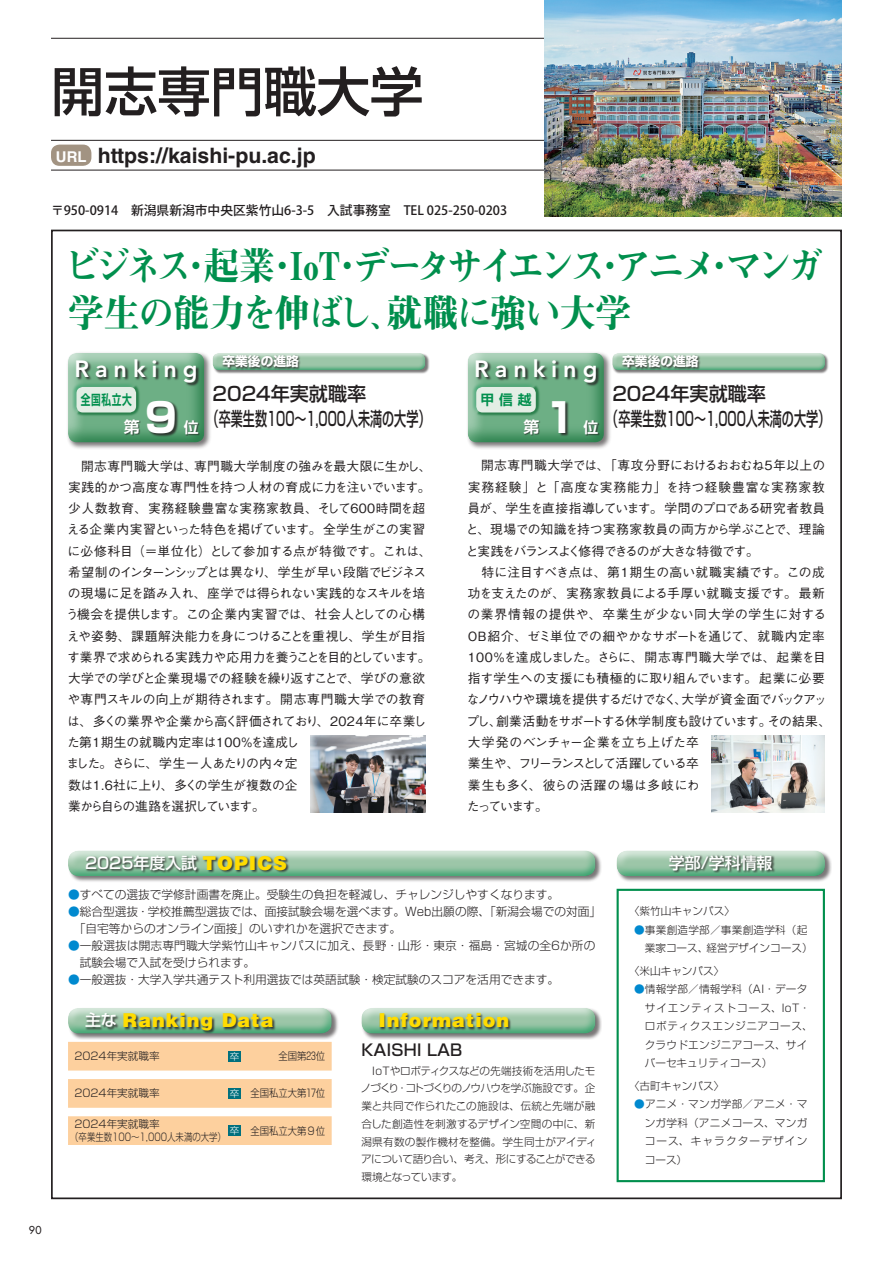
<style>
.page{position:relative;width:893px;height:1263px;background:#fff}
.page>*{position:absolute;margin:0;border:0;box-sizing:border-box;transform-origin:0 0}
.t1{font:500 53.1px "Shin Go Pr 5";color:#231f20}
.t2{font:700 40.35px "Shin Go Pr 5";color:#fff}
.t3{font:38.25px/46.8px "Midashi Min Pr 5 MA31";letter-spacing:-.075em;color:#008f4d;scale:.93 1}
.t4{font:800 23.4px "Avenir LT Std";letter-spacing:.255em;color:#fff}
.t5{font:700 21.3px "Helvetica LT Std";color:#231f20}
.t6{font:500 19.2px/25.5px "Shin Go Pr 5";color:#231f20}
.t7{font:900 19.2px "Helvetica LT Std";letter-spacing:.05em;color:#ffdc01}
.t8{font:500 15.9px "Shin Go Pr 5";color:#fff}
.t9{font:500 15.9px "Shin Go Pr 5";color:#231f20}
.t10{font:700 15.9px "Shin Go Pr 5 De";color:#fff}
.t11{font:700 14.85px "Helvetica LT Std";color:#fff}
.t12{font:700 14.85px "Shin Go Pr 5 De";color:#fff}
.t13{font:700 13.8px "Shin Go Pr 5 De";letter-spacing:.07em;color:#008f4d;scale:.7 1}
.t14{font:700 13.8px "Shin Go Pr 5 De";letter-spacing:.07em;color:#008f4d}
.t15{font:500 12.75px/21.3px "Gothic BBB Pr 5";letter-spacing:-.015em;color:#231f20}
.t16{font:500 12.75px "Koz Go Pro";color:#231f20}
.t17{font:700 12.75px "Shin Go Pr 5";color:#fff}
.t18{font:300 11.7px/17px "Shin Go Pr 5";color:#231f20}
.t19{font:300 10.65px/18.5px "Shin Go Pr 5";color:#231f20}
.t20{font:300 10.65px/17.7px "Shin Go Pr 5";letter-spacing:-.02em;color:#231f20}
.t21{font:300 10.65px/18.5px "Shin Go Pr 5";letter-spacing:.025em;color:#231f20}
.t22{font:300 10.65px "Shin Go Pr 5";color:#231f20;scale:.88 1}
.t23{font:500 10.65px "Futura Std";color:#231f20}
.s1{font-family:"Helvetica LT Std";font-weight:900;font-size:19.2px;color:#ffdc01}
.s2{color:#0089cf}
.s3{font-family:"Shin Go Pr 5";font-weight:500;font-size:15.9px;color:#fff}
.s4{font-size:9.6px;color:#fff}
</style>
<div class="page">
<hr style="left:51px;top:140px;width:774px;height:1px;background:#231f20">
<hr style="left:51px;top:170px;width:774px;height:1px;background:#231f20">
<div style="left:617px;top:889px;width:208px;height:293px;border:2px solid #008f4d"></div>
<div style="left:51px;top:145px;width:40px;height:21px;background:#a29382;border-radius:9px"></div>
<img style="left:310px;top:736px;width:115px;height:76px">
<hr style="left:51px;top:38px;width:791px;height:1px;background:#231f20">
<img style="left:544px;top:0;width:298px;height:217px">
<div style="left:68px;top:850px;width:534px;height:33px;background:#231f20;opacity:.6"></div>
<div style="left:68px;top:845px;width:528px;height:24px;background:#fff;opacity:.75"></div>
<div style="left:68px;top:851px;width:528px;height:26px;background:#008f4d;opacity:.75"></div>
<div style="left:85px;top:855px;width:204px;height:18px;background:#231f20;opacity:.8"></div>
<div style="left:68px;top:1008px;width:270px;height:32px;background:#231f20;opacity:.6"></div>
<div style="left:68px;top:1007px;width:264px;height:27px;background:#008f4d;opacity:.75"></div>
<div style="left:85px;top:1012px;width:191px;height:22px;background:#231f20;opacity:.8"></div>
<div style="left:361px;top:1008px;width:241px;height:32px;background:#231f20;opacity:.6"></div>
<div style="left:361px;top:1007px;width:234px;height:27px;background:#008f4d;opacity:.75"></div>
<div style="left:379px;top:1013px;width:133px;height:18px;background:#231f20;opacity:.8"></div>
<div style="left:616px;top:850px;width:216px;height:33px;background:#231f20;opacity:.6"></div>
<div style="left:616px;top:850px;width:209px;height:27px;background:#008f4d;opacity:.75"></div>
<div style="left:669px;top:854px;width:107px;height:19px;background:#231f20;opacity:.8"></div>
<img style="left:712px;top:736px;width:113px;height:76px">
<div style="left:213px;top:353px;width:216px;height:21px;background:#231f20;opacity:.6"></div>
<div style="left:212px;top:353px;width:214px;height:17px;background:#008f4d;opacity:.75"></div>
<div style="left:222px;top:354px;width:80px;height:16px;background:#231f20;opacity:.8"></div>
<div style="left:66px;top:351px;width:146px;height:99px;background:#231f20;opacity:.6"></div>
<div style="left:68px;top:352px;width:138px;height:93px;background:#008f4d;opacity:.75"></div>
<div style="left:77px;top:359px;width:123px;height:27px;background:#231f20;opacity:.8"></div>
<div style="left:124px;top:420px;width:17px;height:16px;background:#231f20;opacity:.6"></div>
<div style="left:184px;top:420px;width:16px;height:16px;background:#231f20;opacity:.6"></div>
<div style="left:148px;top:401px;width:31px;height:36px;background:#231f20;opacity:.8"></div>
<div style="left:72px;top:382px;width:64px;height:32px;background:#008f4d;opacity:.6"></div>
<div style="left:76px;top:384px;width:65px;height:33px;background:#008f4d;opacity:.6"></div>
<div style="left:77px;top:387px;width:59px;height:25px;background:#e3eee5;border-radius:6px"></div>
<div style="left:612px;top:353px;width:217px;height:21px;background:#231f20;opacity:.6"></div>
<div style="left:612px;top:353px;width:214px;height:17px;background:#008f4d;opacity:.75"></div>
<div style="left:621px;top:354px;width:80px;height:16px;background:#231f20;opacity:.8"></div>
<div style="left:466px;top:351px;width:145px;height:99px;background:#231f20;opacity:.6"></div>
<div style="left:468px;top:352px;width:138px;height:93px;background:#008f4d;opacity:.75"></div>
<div style="left:476px;top:359px;width:124px;height:27px;background:#231f20;opacity:.8"></div>
<div style="left:524px;top:420px;width:16px;height:16px;background:#231f20;opacity:.6"></div>
<div style="left:584px;top:420px;width:16px;height:16px;background:#231f20;opacity:.6"></div>
<div style="left:553px;top:401px;width:17px;height:36px;background:#231f20;opacity:.8"></div>
<div style="left:472px;top:382px;width:63px;height:32px;background:#008f4d;opacity:.6"></div>
<div style="left:475px;top:384px;width:66px;height:33px;background:#008f4d;opacity:.6"></div>
<div style="left:476px;top:387px;width:60px;height:25px;background:#e3eee5;border-radius:6px"></div>
<svg style="left:68px;top:1042px;width:264px;height:103px"></svg>
<div style="left:228px;top:1051px;width:13px;height:10px;background:#01707e"></div>
<div style="left:228px;top:1088px;width:13px;height:11px;background:#01707e"></div>
<div style="left:228px;top:1125px;width:13px;height:11px;background:#01707e"></div>
<h1 class="t1" style="left:51px;top:48px;width:374px">開志専門職大学</h1>
<h3 class="t5" style="left:98px;top:142px;width:219px">https://kaishi-pu.ac.jp</h3>
<p class="t11" style="left:56px;top:147px;width:32px">URL</p>
<p class="t16" style="left:51px;top:202px;width:458px">〒950-0914　新潟県新潟市中央区紫竹山6-3-5　入試事務室　TEL 025-250-0203</p>
<h3 class="t3" style="left:64px;top:240px;width:818px">ビジネス・起業・IoT・データサイエンス・アニメ・マンガ学生の能力を伸ばし、就職に強い大学</h3>
<h3 class="t4" style="left:74px;top:355px;width:125px">Ranking</h3>
<p class="t10" style="left:124px;top:414px;width:17px">第</p>
<p class="t13" style="left:81px;top:388px;width:74px">全国私立大</p>
<h2 class="t2" style="left:145px;top:386px;width:34px">9</h2>
<p class="t12" style="left:184px;top:415px;width:16px">位</p>
<p class="t17" style="left:222px;top:351px;width:78px">卒業後の進路</p>
<h3 class="t6" style="left:207px;top:379px;width:225px;text-indent:6px">2024年実就職率<br>（卒業生数100〜1,000人未満の大学）</h3>
<h3 class="t4" style="left:474px;top:355px;width:125px">Ranking</h3>
<p class="t10" style="left:524px;top:414px;width:17px">第</p>
<p class="t14" style="left:480px;top:388px;width:53px">甲信越</p>
<h2 class="t2" style="left:544px;top:386px;width:34px">1</h2>
<p class="t12" style="left:584px;top:415px;width:16px">位</p>
<p class="t17" style="left:622px;top:351px;width:78px">卒業後の進路</p>
<h3 class="t6" style="left:606px;top:379px;width:225px;text-indent:6px">2024年実就職率<br>（卒業生数100〜1,000人未満の大学）</h3>
<p class="t15" style="left:66px;top:454px;width:367px">　開志専門職大学は、専門職大学制度の強みを最大限に生かし、実践的かつ高度な専門性を持つ人材の育成に力を注いでいます。少人数教育、実務経験豊富な実務家教員、そして600時間を超える企業内実習といった特色を掲げています。全学生がこの実習に必修科目（＝単位化）として参加する点が特徴です。これは、希望制のインターンシップとは異なり、学生が早い段階でビジネスの現場に足を踏み入れ、座学では得られない実践的なスキルを培う機会を提供します。この企業内実習では、社会人としての心構えや姿勢、課題解決能力を身につけることを重視し、学生が目指す業界で求められる実践力や応用力を養うことを目的としています。大学での学びと企業現場での経験を繰り返すことで、学びの意欲や専門スキルの向上が期待されます。開志専門職大学での教育は、多くの業界や企業から高く評価されており、2024年に卒業した第1期生の就職内定率は100％を達成し<br>ました。さらに、学生一人あたりの内々定<br>数は1.6社に上り、多くの学生が複数の企<br>業から自らの進路を選択しています。</p>
<p class="t15" style="left:466px;top:454px;width:367px">　開志専門職大学では、「専攻分野におけるおおむね5年以上の実務経験」と「高度な実務能力」を持つ経験豊富な実務家教員が、学生を直接指導しています。学問のプロである研究者教員と、現場での知識を持つ実務家教員の両方から学ぶことで、理論と実践をバランスよく修得できるのが大きな特徴です。<br>　特に注目すべき点は、第1期生の高い就職実績です。この成功を支えたのが、実務家教員による手厚い就職支援です。最新の業界情報の提供や、卒業生が少ない同大学の学生に対する<br>OB紹介、ゼミ単位での細やかなサポートを通じて、就職内定率<br>100％を達成しました。さらに、開志専門職大学では、起業を目指す学生への支援にも積極的に取り組んでいます。起業に必要なノウハウや環境を提供するだけでなく、大学が資金面でバックアップし、創業活動をサポートする休学制度も設けています。その結果、大学発のベンチャー企業を立ち上げた卒<br>業生や、フリーランスとして活躍している卒<br>業生も多く、彼らの活躍の場は多岐にわ<br>たっています。</p>
<p class="t8" style="left:85px;top:850px;width:203px">2025年度入試 <span class="s1">TOPICS</span></p>
<p class="t8" style="left:669px;top:849px;width:105px">学部/学科情報</p>
<p class="t18" style="left:68px;top:885px;width:493px"><span class="s2">●</span>すべての選抜で学修計画書を廃止。受験生の負担を軽減し、チャレンジしやすくなります。</p>
<p class="t18" style="left:74px;top:902px;width:529px;text-indent:-6px"><span class="s2">●</span>総合型選抜・学校推薦型選抜では、面接試験会場を選べます。Web出願の際、「新潟会場での対面」「自宅等からのオンライン面接」のいずれかを選択できます。</p>
<p class="t18" style="left:80px;top:936px;width:517px;text-indent:-12px"><span class="s2">●</span>一般選抜は開志専門職大学紫竹山キャンパスに加え、長野・山形・東京・福島・宮城の全6か所の試験会場で入試を受けられます。</p>
<p class="t18" style="left:68px;top:970px;width:493px"><span class="s2">●</span>一般選抜・大学入学共通テスト利用選抜では英語試験・検定試験のスコアを活用できます。</p>
<h3 class="t7" style="left:85px;top:1008px;width:190px"><span class="s3">主な</span> Ranking Data</h3>
<h3 class="t7" style="left:378px;top:1008px;width:132px">Information</h3>
<p class="t19" style="left:74px;top:1046px;width:87px">2024年実就職率</p>
<p class="t22" style="left:230px;top:1047px;width:110px"><span class="s4">卒</span>　　　　全国第23位</p>
<p class="t19" style="left:74px;top:1083px;width:87px">2024年実就職率</p>
<p class="t22" style="left:230px;top:1085px;width:110px"><span class="s4">卒</span>　全国私立大第17位</p>
<p class="t19" style="left:70px;top:1117px;width:157px;line-height:12.8px;text-indent:4px">2024年実就職率<br>（卒業生数100〜1,000人未満の大学）</p>
<p class="t22" style="left:230px;top:1122px;width:110px"><span class="s4">卒</span>　全国私立大第９位</p>
<p class="t9" style="left:361px;top:1037px;width:102px">KAISHI LAB</p>
<p class="t20" style="left:361px;top:1061px;width:237px">　IoTやロボティクスなどの先端技術を活用したモノづくり・コトづくりのノウハウを学ぶ施設です。企業と共同で作られたこの施設は、伝統と先端が融合した創造性を刺激するデザイン空間の中に、新潟県有数の製作機材を整備。学生同士がアイディアについて語り合い、考え、形にすることができる環境となっています。</p>
<p class="t19" style="left:629px;top:901px;width:108px">〈紫竹山キャンパス〉</p>
<p class="t19" style="left:645px;top:919px;width:169px;text-indent:-11px"><span class="s2">●</span>事業創造学部／事業創造学科（起業家コース、経営デザインコース）</p>
<p class="t19" style="left:629px;top:960px;width:97px">〈米山キャンパス〉</p>
<p class="t21" style="left:645px;top:979px;width:169px;text-indent:-11px"><span class="s2">●</span>情報学部／情報学科（AI・データサイエンティストコース、IoT・ロボティクスエンジニアコース、クラウドエンジニアコース、サイバーセキュリティコース）</p>
<p class="t19" style="left:629px;top:1076px;width:97px">〈古町キャンパス〉</p>
<p class="t19" style="left:645px;top:1094px;width:164px;text-align:justify;text-indent:-11px"><span class="s2">●</span>アニメ・マンガ学部／アニメ・マンガ学科（アニメコース、マンガコース、キャラクターデザインコース）</p>
<p class="t23" style="left:29px;top:1223px;width:15px">90</p>
</div>
